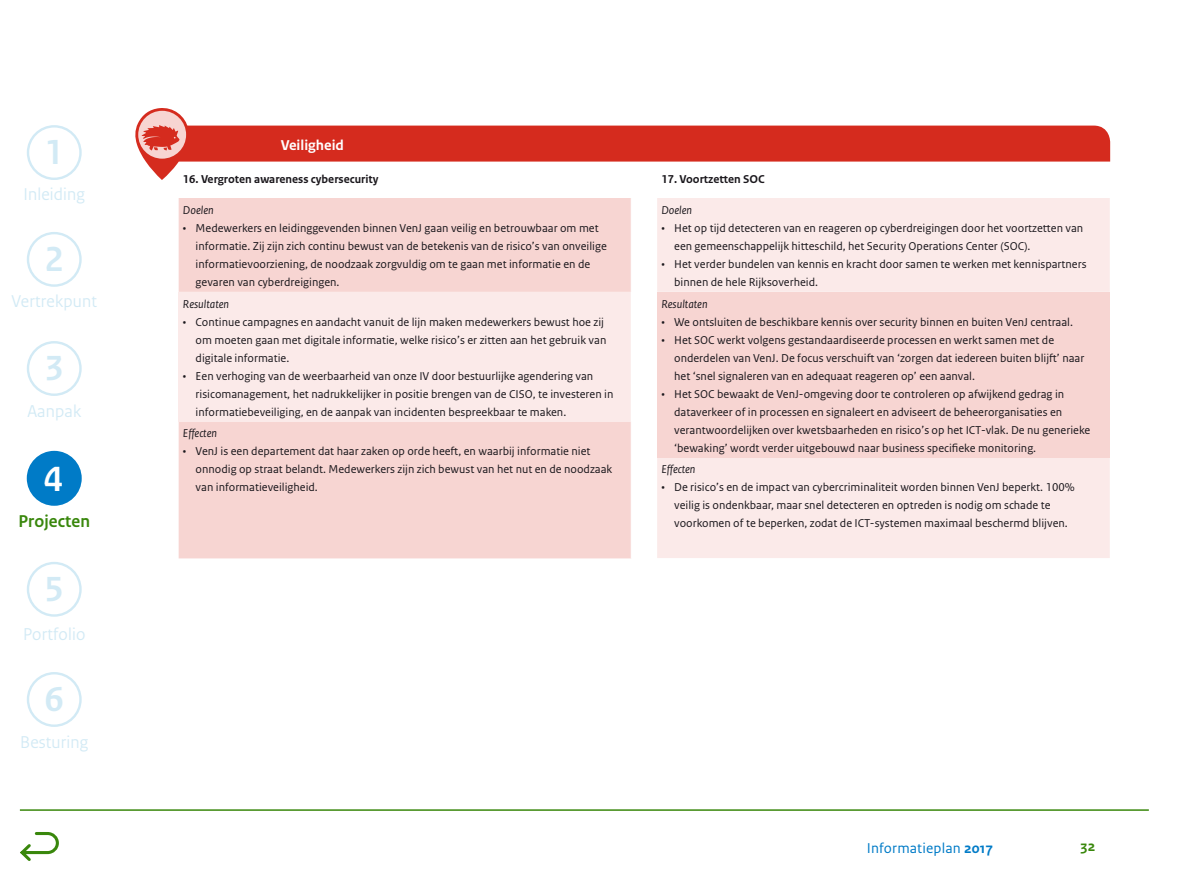
<style>
.page{position:relative;width:1191px;height:893px;background:#fff}
.page>*{position:absolute;margin:0;border:0;box-sizing:border-box;transform-origin:0 0}
.t1{font:700 36.75px "Rijksoverheid Sans Heading";color:#d2eaf5}
.t2{font:700 36.75px "Rijksoverheid Sans Heading";color:#fff}
.t3{font:18px "Rijksoverheid Sans Heading";letter-spacing:.01em;color:#d2eaf5}
.t4{font:700 18px "Rijksoverheid Sans Heading";letter-spacing:.01em;color:#39870c}
.t5{font:15px "Rijksoverheid Sans Text";letter-spacing:.01em;color:#007bc7}
.t6{font:700 15px "Rijksoverheid Sans Text";color:#fff}
.t7{font:700 15px "Rijksoverheid Sans Text";color:#39870c}
.t8{font:12px/18px "Rijksoverheid Sans Text";color:#1a171c}
.t9{font:700 12px "Rijksoverheid Sans Text";color:#1a171c}
.t10{font:italic 12px "Rijksoverheid Sans Text";color:#1a171c}
.s1{font-weight:700}
</style>
<div class="page">
<hr style="left:20px;top:809px;width:1128px;height:2px;background:#39870c">
<div style="left:27px;top:232px;width:55px;height:55px;border:2px solid #d2eaf5;border-radius:50%"></div>
<div style="left:27px;top:125px;width:55px;height:55px;border:2px solid #d2eaf5;border-radius:50%"></div>
<div style="left:27px;top:341px;width:55px;height:55px;border:2px solid #d2eaf5;border-radius:50%"></div>
<div style="left:27px;top:562px;width:55px;height:55px;border:2px solid #d2eaf5;border-radius:50%"></div>
<div style="left:27px;top:672px;width:55px;height:55px;border:2px solid #d2eaf5;border-radius:50%"></div>
<svg style="left:20px;top:832px;width:39px;height:29px"></svg>
<div style="left:179px;top:198px;width:452px;height:360px;background:#f7d5d2"></div>
<div style="left:179px;top:292px;width:452px;height:130px;background:#fbeae9"></div>
<div style="left:657px;top:198px;width:452px;height:360px;background:#fbeae9"></div>
<div style="left:657px;top:292px;width:452px;height:166px;background:#f7d5d2"></div>
<svg style="left:135px;top:108px;width:975px;height:72px"></svg>
<div style="left:28px;top:452px;width:52px;height:52px;background:#007bc7;border-radius:50%"></div>
<div style="left:27px;top:451px;width:55px;height:55px;border:2px solid #007bc7;border-radius:50%"></div>
<h1 class="t1" style="left:45px;top:132px;width:20px">1</h1>
<h2 class="t3" style="left:23px;top:184px;width:63px">Inleiding</h2>
<h1 class="t1" style="left:45px;top:238px;width:20px">2</h1>
<h2 class="t3" style="left:12px;top:291px;width:87px">Vertrekpunt</h2>
<h1 class="t1" style="left:45px;top:347px;width:20px">3</h1>
<h2 class="t3" style="left:27px;top:401px;width:55px">Aanpak</h2>
<h1 class="t2" style="left:44px;top:458px;width:20px">4</h1>
<h2 class="t4" style="left:18px;top:511px;width:73px">Projecten</h2>
<h1 class="t1" style="left:45px;top:568px;width:20px">5</h1>
<h2 class="t3" style="left:23px;top:624px;width:64px">Portfolio</h2>
<h1 class="t1" style="left:45px;top:678px;width:20px">6</h1>
<h2 class="t3" style="left:20px;top:731px;width:70px">Besturing</h2>
<p class="t6" style="left:281px;top:136px;width:65px">Veiligheid</p>
<p class="t9" style="left:183px;top:172px;width:197px">16. Vergroten awareness cybersecurity</p>
<p class="t10" style="left:183px;top:203px;width:32px">Doelen</p>
<p class="t8" style="left:196px;top:219px;width:413px;text-indent:-13px">• Medewerkers en leidinggevenden binnen VenJ gaan veilig en betrouwbaar om met informatie. Zij zijn zich continu bewust van de betekenis van de risico’s van onveilige informatievoorziening, de noodzaak zorgvuldig om te gaan met informatie en de gevaren van cyberdreigingen.</p>
<p class="t10" style="left:183px;top:297px;width:48px">Resultaten</p>
<p class="t8" style="left:196px;top:313px;width:412px;text-indent:-13px">• Continue campagnes en aandacht vanuit de lijn maken medewerkers bewust hoe zij om moeten gaan met digitale informatie, welke risico’s er zitten aan het gebruik van digitale informatie.</p>
<p class="t8" style="left:196px;top:367px;width:419px;text-indent:-13px">• Een verhoging van de weerbaarheid van onze IV door bestuurlijke agendering van risicomanagement, het nadrukkelijker in positie brengen van de CISO, te investeren in informatiebeveiliging, en de aanpak van incidenten bespreekbaar te maken.</p>
<p class="t10" style="left:183px;top:427px;width:36px">Effecten</p>
<p class="t8" style="left:196px;top:443px;width:418px;text-indent:-13px">• VenJ is een departement dat haar zaken op orde heeft, en waarbij informatie niet onnodig op straat belandt. Medewerkers zijn zich bewust van het nut en de noodzaak van informatieveiligheid.</p>
<p class="t9" style="left:661px;top:172px;width:105px">17. Voortzetten SOC</p>
<p class="t10" style="left:661px;top:203px;width:32px">Doelen</p>
<p class="t8" style="left:674px;top:219px;width:411px;text-indent:-13px">• Het op tijd detecteren van en reageren op cyberdreigingen door het voortzetten van een gemeenschappelijk hitteschild, het Security Operations Center (SOC).</p>
<p class="t8" style="left:674px;top:255px;width:414px;text-indent:-13px">• Het verder bundelen van kennis en kracht door samen te werken met kennispartners binnen de hele Rijksoverheid.</p>
<p class="t10" style="left:661px;top:297px;width:48px">Resultaten</p>
<p class="t8" style="left:661px;top:313px;width:413px">• We ontsluiten de beschikbare kennis over security binnen en buiten VenJ centraal.</p>
<p class="t8" style="left:674px;top:331px;width:411px;text-indent:-13px">• Het SOC werkt volgens gestandaardiseerde processen en werkt samen met de onderdelen van VenJ. De focus verschuift van ‘zorgen dat iedereen buiten blijft’ naar het ‘snel signaleren van en adequaat reageren op’ een aanval.</p>
<p class="t8" style="left:674px;top:385px;width:417px;text-indent:-13px">• Het SOC bewaakt de VenJ-omgeving door te controleren op afwijkend gedrag in dataverkeer of in processen en signaleert en adviseert de beheerorganisaties en verantwoordelijken over kwetsbaarheden en risico’s op het ICT-vlak. De nu generieke ‘bewaking’ wordt verder uitgebouwd naar business specifieke monitoring.</p>
<p class="t10" style="left:661px;top:463px;width:36px">Effecten</p>
<p class="t8" style="left:674px;top:479px;width:402px;text-indent:-13px">• De risico’s en de impact van cybercriminaliteit worden binnen VenJ beperkt. 100% veilig is ondenkbaar, maar snel detecteren en optreden is nodig om schade te voorkomen of te beperken, zodat de ICT-systemen maximaal beschermd blijven.</p>
<p class="t5" style="left:866px;top:839px;width:128px">Informatieplan <span class="s1">2017</span></p>
<p class="t7" style="left:1080px;top:838px;width:16px">32</p>
</div>
